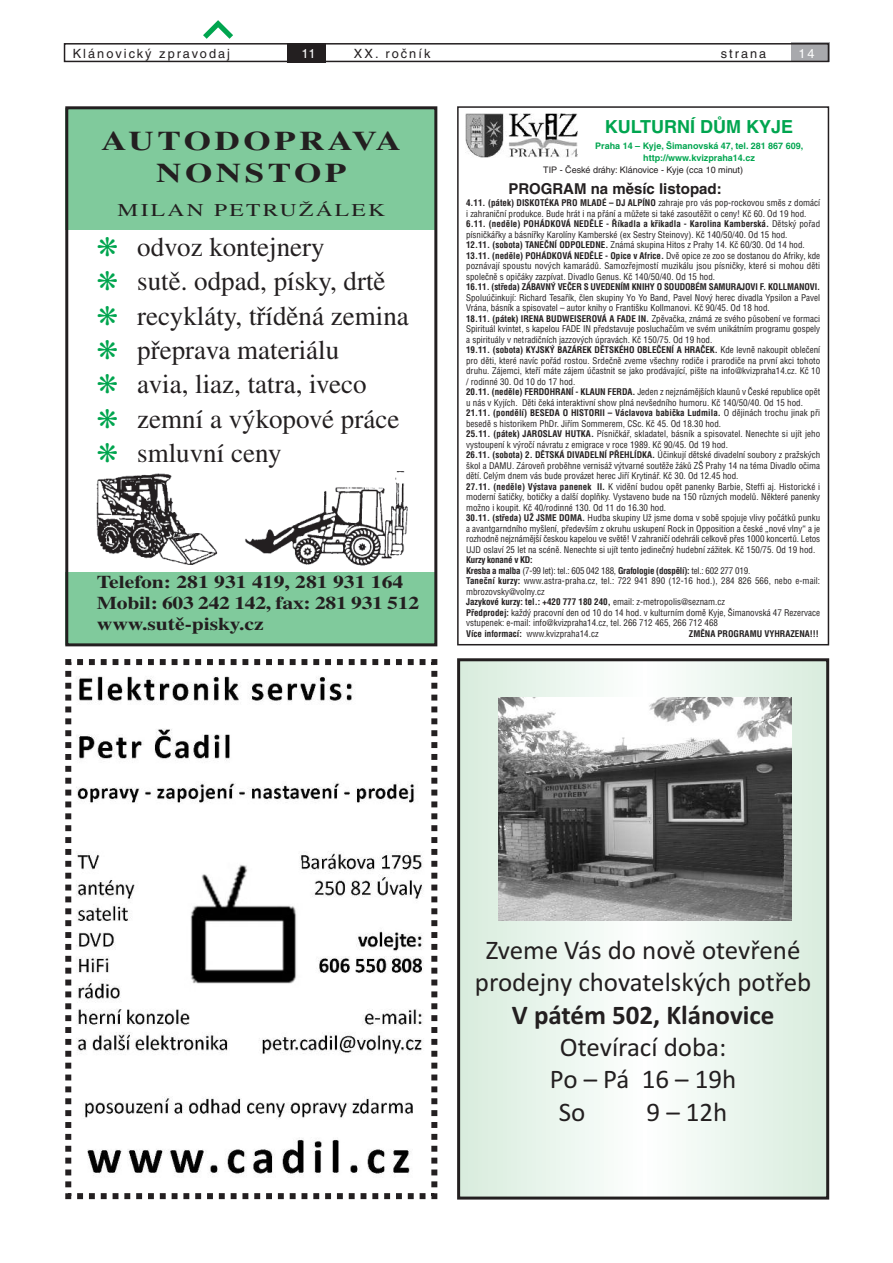
<style>
.page{position:relative;width:893px;height:1263px;background:#fff}
.page>*{position:absolute;margin:0;border:0;box-sizing:border-box;transform-origin:0 0}
.t1{font:27px/34.3px "Times CE";color:#231f20}
.t2{font:27px/32.4px "Calibri";color:#231f20;text-align:center}
.t3{font:700 27px "Calibri";color:#231f20}
.t4{font:700 27px/32.4px "Times CE";letter-spacing:.1em;color:#231f20;text-align:center;scale:1.3 1}
.t5{font:700 18px/21px "Times CE";color:#231f20;scale:1.2 1}
.t6{font:700 18px "Helvetica CE";color:#00a54f}
.t7{font:18px "Times CE";letter-spacing:.1em;color:#231f20;scale:1.3 1}
.t8{font:700 15px "Helvetica CE";color:#231f20}
.t9{font:12.75px "Helvetica CE";letter-spacing:.16em;color:#231f20}
.t10{font:12.75px "Helvetica CE";color:#fff}
.t11{font:condensed 9px/10.5px "Helvetica CE";color:#231f20}
.t12{font:700 condensed 9px "Helvetica CE";letter-spacing:-.01em;color:#231f20}
.t13{font:700 9px/11.9px "Helvetica CE";color:#00a54f;text-align:center}
.t14{font:9px "Helvetica CE";color:#231f20}
.s1{color:#00a54f}
.s2{font-weight:700}
</style>
<div class="page">
<div style="left:287px;top:43px;width:38px;height:19px;background:#231f20"></div>
<div style="left:791px;top:43px;width:38px;height:19px;background:#a8a9ad"></div>
<div style="left:64px;top:43px;width:765px;height:19px;border:2px solid #231f20"></div>
<svg style="left:203px;top:20px;width:30px;height:19px"></svg>
<div style="left:457px;top:106px;width:372px;height:539px;border:2px solid #231f20"></div>
<img style="left:465px;top:113px;width:113px;height:44px">
<div style="left:66px;top:108px;width:371px;height:122px;background:#80ca9c"></div>
<div style="left:66px;top:572px;width:371px;height:72px;background:#80ca9c"></div>
<div style="left:65px;top:106px;width:372px;height:540px;border:3px solid #231f20"></div>
<img style="left:96px;top:473px;width:122px;height:92px">
<img style="left:245px;top:471px;width:163px;height:95px">
<svg style="left:461px;top:662px;width:364px;height:533px"></svg>
<div style="left:457px;top:658px;width:372px;height:541px;border:3px solid #231f20"></div>
<img style="left:498px;top:697px;width:293px;height:223px">
<svg style="left:65px;top:659px;width:373px;height:541px"></svg>
<h3 class="t9" style="left:73px;top:49px;width:159px">Klánovický zpravodaj</h3>
<h3 class="t10" style="left:301px;top:49px;width:16px">11</h3>
<h3 class="t9" style="left:354px;top:49px;width:78px">XX. ročník</h3>
<h3 class="t9" style="left:721px;top:49px;width:47px">strana</h3>
<h3 class="t10" style="left:798px;top:49px;width:18px">14</h3>
<h1 class="t4" style="left:101px;top:127px;width:232px">AUTODOPRAVA<br>NONSTOP</h1>
<h2 class="t7" style="left:118px;top:204px;width:207px">MILAN PETRUŽÁLEK</h2>
<h1 class="t1" style="left:97px;top:232px;width:314px"><span class="s1">❋</span> odvoz kontejnery<br><span class="s1">❋</span> sutě. odpad, písky, drtě <span class="s1">❋</span> recykláty, tříděná zemina <span class="s1">❋</span> přeprava materiálu<br><span class="s1">❋</span> avia, liaz, tatra, iveco<br><span class="s1">❋</span> zemní a výkopové práce <span class="s1">❋</span> smluvní ceny</h1>
<h2 class="t5" style="left:97px;top:573px;width:270px">Telefon: 281 931 419, 281 931 164<br>Mobil: 603 242 142, fax: 281 931 512 www.sutě-pisky.cz</h2>
<h2 class="t6" style="left:605px;top:120px;width:190px">KULTURNÍ DŮM KYJE</h2>
<p class="t13" style="left:595px;top:141px;width:210px">Praha 14 – Kyje, Šimanovská 47, tel. 281 867 609, http://www.kvizpraha14.cz</p>
<p class="t14" style="left:543px;top:166px;width:201px">TIP - České dráhy: Klánovice - Kyje (cca 10 minut)</p>
<h3 class="t8" style="left:509px;top:183px;width:215px">PROGRAM na měsíc listopad:</h3>
<p class="t11" style="left:466px;top:198px;width:356px"><span class="s2">4.11. (pátek) DISKOTÉKA PRO MLADÉ – DJ ALPÍNO</span> zahraje pro vás pop-rockovou směs z domácí i zahraniční produkce. Bude hrát i na přání a můžete si také zasoutěžit o ceny! Kč 60. Od 19 hod.<br><span class="s2">6.11. (neděle) POHÁDKOVÁ NEDĚLE - Říkadla a křikadla - Karolina Kamberská.</span> Dětský pořad písničkářky a básnířky Karolíny Kamberské (ex Sestry Steinovy). Kč 140/50/40. Od 15 hod.<br><span class="s2">12.11. (sobota) TANEČNÍ ODPOLEDNE.</span> Známá skupina Hitos z Prahy 14. Kč 60/30. Od 14 hod.<br><span class="s2">13.11. (neděle) POHÁDKOVÁ NEDĚLE - Opice v Africe.</span> Dvě opice ze zoo se dostanou do Afriky, kde poznávají spoustu nových kamarádů. Samozřejmostí muzikálu jsou písničky, které si mohou děti společně s opičáky zazpívat. Divadlo Genus. Kč 140/50/40. Od 15 hod.</p>
<p class="t12" style="left:466px;top:282px;width:356px">16.11. (středa) ZÁBAVNÝ VEČER S UVEDENÍM KNIHY O SOUDOBÉM SAMURAJOVI F. KOLLMANOVI.</p>
<p class="t11" style="left:466px;top:292px;width:356px">Spoluúčinkují: Richard Tesařík, člen skupiny Yo Yo Band, Pavel Nový herec divadla Ypsilon a Pavel Vrána, básník a spisovatel – autor knihy o Františku Kollmanovi. Kč 90/45. Od 18 hod.<br><span class="s2">18.11. (pátek) IRENA BUDWEISEROVÁ A FADE IN.</span> Zpěvačka, známá ze svého působení ve formaci Spirituál kvintet, s kapelou FADE IN představuje posluchačům ve svém unikátním programu gospely a spirituály v netradičních jazzových úpravách. Kč 150/75. Od 19 hod.<br><span class="s2">19.11. (sobota) KYJSKÝ BAZÁREK DĚTSKÉHO OBLEČENÍ A HRAČEK.</span> Kde levně nakoupit oblečení pro děti, které navíc pořád rostou. Srdečně zveme všechny rodiče i prarodiče na první akci tohoto druhu. Zájemci, kteří máte zájem účastnit se jako prodávající, pište na info@kvizpraha14.cz. Kč 10 / rodinné 30. Od 10 do 17 hod.<br><span class="s2">20.11. (neděle) FERDOHRANÍ - KLAUN FERDA.</span> Jeden z nejznámějších klaunů v České republice opět u nás v Kyjích. Děti čeká interaktivní show plná nevšedního humoru. Kč 140/50/40. Od 15 hod.<br><span class="s2">21.11. (pondělí) BESEDA O HISTORII – Václavova babička Ludmila.</span> O dějinách trochu jinak při besedě s historikem PhDr. Jiřím Sommerem, CSc. Kč 45. Od 18.30 hod.<br><span class="s2">25.11. (pátek) JAROSLAV HUTKA.</span> Písničkář, skladatel, básník a spisovatel. Nenechte si ujít jeho vystoupení k výročí návratu z emigrace v roce 1989. Kč 90/45. Od 19 hod.<br><span class="s2">26.11. (sobota) 2. DĚTSKÁ DIVADELNÍ PŘEHLÍDKA.</span> Účinkují dětské divadelní soubory z pražských škol a DAMU. Zároveň proběhne vernisáž výtvarné soutěže žáků ZŠ Prahy 14 na téma Divadlo očima dětí. Celým dnem vás bude provázet herec Jiří Krytinář. Kč 30. Od 12.45 hod.<br><span class="s2">27.11. (neděle) Výstava panenek II.</span> K vidění budou opět panenky Barbie, Steffi aj. Historické i moderní šatičky, botičky a další doplňky. Vystaveno bude na 150 různých modelů. Některé panenky možno i koupit. Kč 40/rodinné 130. Od 11 do 16.30 hod.<br><span class="s2">30.11. (středa) UŽ JSME DOMA.</span> Hudba skupiny Už jsme doma v sobě spojuje vlivy počátků punku a avantgarndního myšlení, především z okruhu uskupení Rock in Opposition a české „nové vlny“ a je rozhodně nejznámější českou kapelou ve světě! V zahraničí odehráli celkově přes 1000 koncertů. Letos UJD oslaví 25 let na scéně. Nenechte si ujít tento jedinečný hudební zážitek. Kč 150/75. Od 19 hod.</p>
<p class="t11" style="left:466px;top:555px;width:356px"><span class="s2">Kurzy konané v KD:<br>Kresba a malba</span> (7-99 let): tel.: 605 042 188, <span class="s2">Grafologie (dospělí):</span> tel.: 602 277 019.<br><span class="s2">Taneční kurzy:</span> www.astra-praha.cz, tel.: 722 941 890 (12-16 hod.), 284 826 566, nebo e-mail: mbrozovsky@volny.cz<br><span class="s2">Jazykové kurzy: tel.: +420 777 180 240,</span> email: z-metropolis@seznam.cz<br><span class="s2">Předprodej:</span> každý pracovní den od 10 do 14 hod. v kulturním domě Kyje, Šimanovská 47 Rezervace vstupenek: e-mail: info@kvizpraha14.cz, tel. 266 712 465, 266 712 468<br><span class="s2">Více informací:</span> www.kvizpraha14.cz</p>
<p class="t12" style="left:689px;top:628px;width:132px">ZMĚNA PROGRAMU VYHRAZENA!!!</p>
<h1 class="t2" style="left:475px;top:933px;width:338px">Zveme Vás do nově otevřené prodejny chovatelských potřeb</h1>
<h1 class="t3" style="left:512px;top:998px;width:264px">V pátém 502, Klánovice</h1>
<h1 class="t2" style="left:560px;top:1030px;width:168px">Otevírací doba:</h1>
<h1 class="t2" style="left:550px;top:1063px;width:188px">Po – Pá 16 – 19h</h1>
<h1 class="t2" style="left:559px;top:1095px;width:28px">So</h1>
<h1 class="t2" style="left:646px;top:1095px;width:82px">9 – 12h</h1>
</div>
